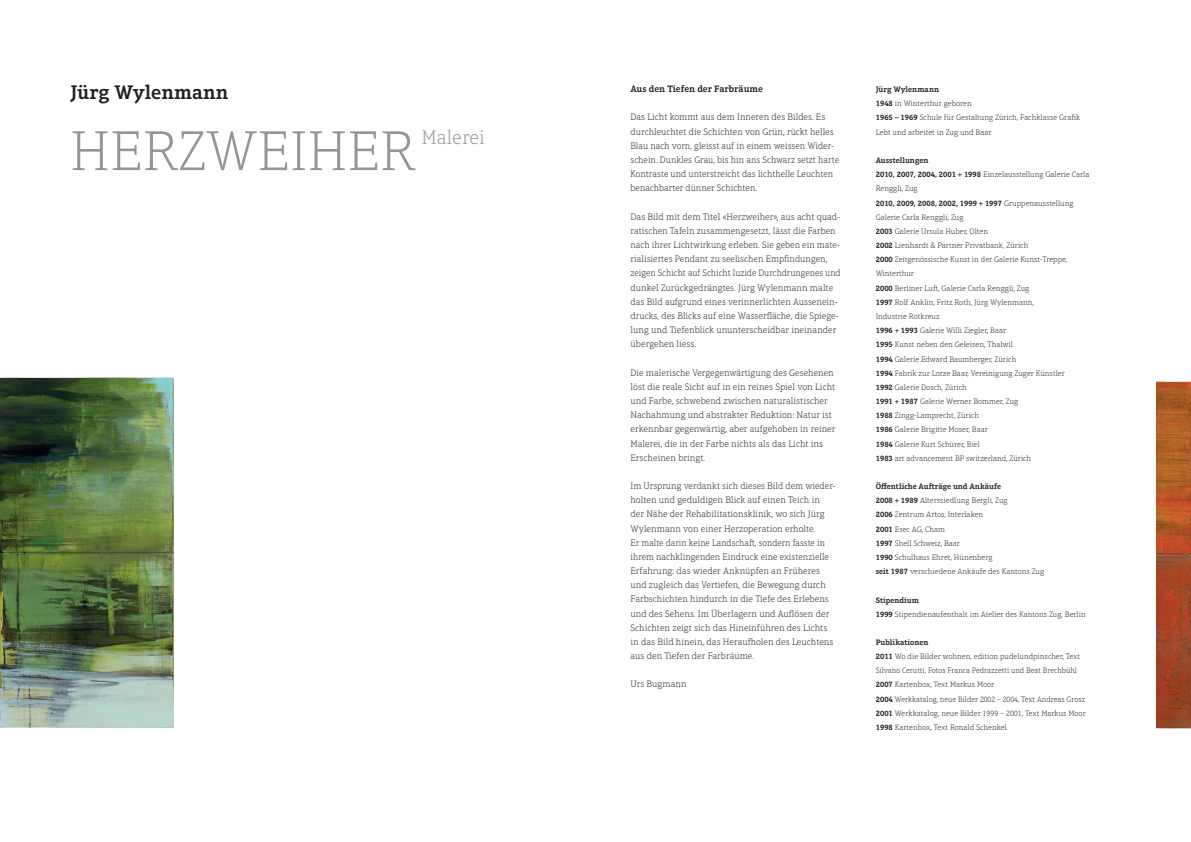
<style>
.page{position:relative;width:1191px;height:842px;background:#fff}
.page>*{position:absolute;margin:0;border:0;box-sizing:border-box;transform-origin:0 0}
.t1{font:100 57px "Aptifer Slab LT Pro";color:#939598}
.t2{font:600 20px "Aptifer Slab LT Pro";color:#231f20}
.t3{font:100 20px "Aptifer Slab LT Pro";color:#939598}
.t4{font:100 9.5px/14.2px "Aptifer Slab LT Pro";color:#231f20}
.t5{font:600 9.5px "Aptifer Slab LT Pro";color:#231f20}
.t6{font:100 8px/14.2px "Aptifer Slab LT Pro";color:#231f20}
.s1{font-weight:600}
</style>
<div class="page">
<img style="left:0;top:378px;width:174px;height:350px">
<img style="left:1156px;top:381px;width:35px;height:347px">
<h2 class="t2" style="left:70px;top:82px;width:160px">Jürg Wylenmann</h2>
<h1 class="t1" style="left:70px;top:123px;width:347px">HERZWEIHER</h1>
<h2 class="t3" style="left:421px;top:127px;width:65px">Malerei</h2>
<p class="t5" style="left:630px;top:84px;width:134px">Aus den Tiefen der Farbräume</p>
<p class="t4" style="left:630px;top:110px;width:210px">Das Licht kommt aus dem Inneren des Bildes. Es durchleuchtet die Schichten von Grün, rückt helles Blau nach vorn, gleisst auf in einem weissen Wider&shy;schein. Dunkles Grau, bis hin ans Schwarz setzt harte Kontraste und unterstreicht das lichthelle Leuchten benachbarter dünner Schichten.</p>
<p class="t4" style="left:630px;top:210px;width:212px">Das Bild mit dem Titel «Herzweiher», aus acht quad&shy;ratischen Tafeln zusammengesetzt, lässt die Farben nach ihrer Lichtwirkung erleben. Sie geben ein mate&shy;rialisiertes Pendant zu seelischen Empfindungen, zeigen Schicht auf Schicht luzide Durchdrungenes und dunkel Zurückgedrängtes. Jürg Wylenmann malte das Bild aufgrund eines verinnerlichten Aussenein&shy;drucks, des Blicks auf eine Wasserfläche, die Spiege&shy;lung und Tiefenblick ununterscheidbar ineinander übergehen liess.</p>
<p class="t4" style="left:630px;top:366px;width:206px">Die malerische Vergegenwärtigung des Gesehenen löst die reale Sicht auf in ein reines Spiel von Licht und Farbe, schwebend zwischen naturalistischer Nachahmung und abstrakter Reduktion: Natur ist erkennbar gegenwärtig, aber aufgehoben in reiner Malerei, die in der Farbe nichts als das Licht ins Erscheinen bringt.</p>
<p class="t4" style="left:630px;top:479px;width:207px">Im Ursprung verdankt sich dieses Bild dem wieder&shy;holten und geduldigen Blick auf einen Teich in der Nähe der Rehabilitationsklinik, wo sich Jürg Wylenmann von einer Herzoperation erholte.<br>Er malte darin keine Landschaft, sondern fasste in ihrem nachklingenden Eindruck eine existenzielle Erfahrung: das wieder Anknüpfen an Früheres und zugleich das Vertiefen, die Bewegung durch Farbschichten hindurch in die Tiefe des Erlebens und des Sehens. Im Überlagern und Auflösen der Schichten zeigt sich das Hineinführen des Lichts in das Bild hinein, das Heraufholen des Leuchtens aus den Tiefen der Farbräume.</p>
<p class="t4" style="left:630px;top:677px;width:58px">Urs Bugmann</p>
<p class="t6" style="left:875px;top:83px;width:206px"><span class="s1">Jürg Wylenmann<br>1948</span> in Winterthur geboren<br><span class="s1">1965 – 1969</span> Schule für Gestaltung Zürich, Fachklasse Grafik Lebt und arbeitet in Zug und Baar</p>
<p class="t6" style="left:875px;top:153px;width:215px"><span class="s1">Ausstellungen<br>2010, 2007, 2004, 2001 + 1998</span> Einzelausstellung Galerie Carla Renggli, Zug<br><span class="s1">2010, 2009, 2008, 2002, 1999 + 1997</span> Gruppenausstellung Galerie Carla Renggli, Zug<br><span class="s1">2003</span> Galerie Ursula Huber, Olten<br><span class="s1">2002</span> Lienhardt &amp; Partner Privatbank, Zürich<br><span class="s1">2000</span> Zeitgenössische Kunst in der Galerie Kunst-Treppe, Winterthur<br><span class="s1">2000</span> Berliner Luft, Galerie Carla Renggli, Zug<br><span class="s1">1997</span> Rolf Anklin, Fritz Roth, Jürg Wylenmann,<br>Industrie Rotkreuz<br><span class="s1">1996 + 1993</span> Galerie Willi Ziegler, Baar<br><span class="s1">1995</span> Kunst neben den Geleisen, Thalwil<br><span class="s1">1994</span> Galerie Edward Baumberger, Zürich<br><span class="s1">1994</span> Fabrik zur Lorze Baar, Vereinigung Zuger Künstler<br><span class="s1">1992</span> Galerie Dosch, Zürich<br><span class="s1">1991 + 1987</span> Galerie Werner Bommer, Zug<br><span class="s1">1988</span> Zingg-Lamprecht, Zürich<br><span class="s1">1986</span> Galerie Brigitte Moser, Baar<br><span class="s1">1984</span> Galerie Kurt Schürer, Biel<br><span class="s1">1983</span> art advancement BP switzerland, Zürich</p>
<p class="t6" style="left:875px;top:479px;width:170px"><span class="s1">Öffentliche Aufträge und Ankäufe<br>2008 + 1989</span> Alterssiedlung Bergli, Zug<br><span class="s1">2006</span> Zentrum Artos, Interlaken<br><span class="s1">2001</span> Esec AG, Cham<br><span class="s1">1997</span> Shell Schweiz, Baar<br><span class="s1">1990</span> Schulhaus Ehret, Hünenberg<br><span class="s1">seit 1987</span> verschiedene Ankäufe des Kantons Zug</p>
<p class="t6" style="left:875px;top:593px;width:212px"><span class="s1">Stipendium<br>1999</span> Stipendienaufenthalt im Atelier des Kantons Zug, Berlin</p>
<p class="t6" style="left:875px;top:635px;width:211px"><span class="s1">Publikationen<br>2011</span> Wo die Bilder wohnen, edition pudelundpinscher, Text Silvano Cerutti, Fotos Franca Pedrazzetti und Beat Brechbühl <span class="s1">2007</span> Kartenbox, Text Markus Moor<br><span class="s1">2004</span> Werkkatalog, neue Bilder 2002 – 2004, Text Andreas Grosz <span class="s1">2001</span> Werkkatalog, neue Bilder 1999 – 2001, Text Markus Moor <span class="s1">1998</span> Kartenbox, Text Ronald Schenkel</p>
</div>
